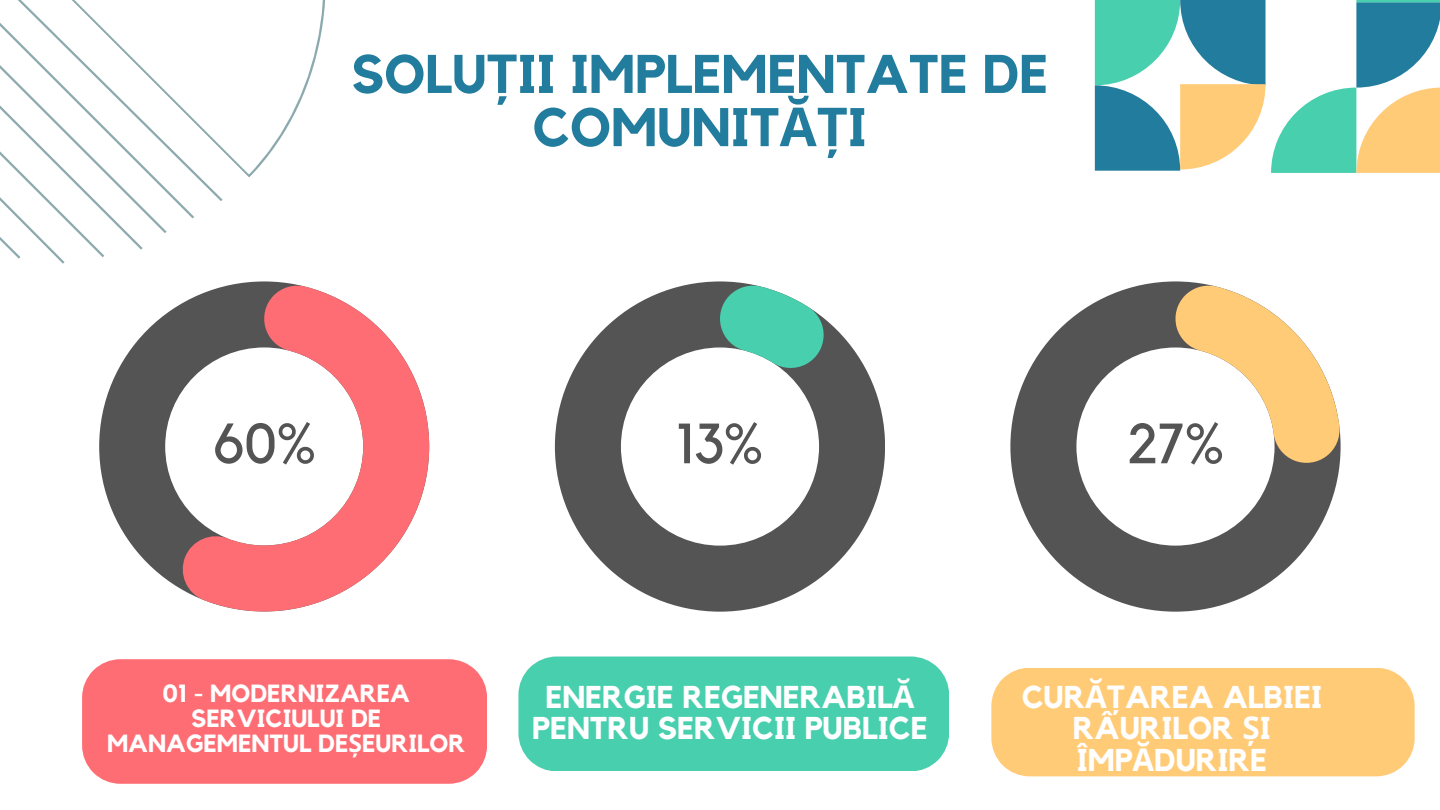
<style>
.page{position:relative;width:1440px;height:810px;background:#fff}
.page>*{position:absolute;margin:0;border:0;box-sizing:border-box;transform-origin:0 0}
.t1{font:56px "Kollektif";color:#545454}
.t2{font:700 53.7px/53.2px "Kollektif";color:#227c9d;text-align:center}
.t3{font:700 31.4px/31.4px "Kollektif";color:#fff;text-align:center}
.t4{font:700 24.8px/24.8px "Kollektif";color:#fff;text-align:center}
.s1{font-family:"Noto Sans"}
</style>
<div class="page">
<div style="left:518px;top:657px;width:431px;height:114px;background:#48cfae"></div>
<div style="left:82px;top:659px;width:405px;height:125px;background:#fe6d73"></div>
<div style="left:991px;top:668px;width:424px;height:108px;background:#ffcb77"></div>
<svg style="left:555px;top:281px;width:330px;height:331px"></svg>
<svg style="left:718px;top:284px;width:106px;height:86px"></svg>
<svg style="left:99px;top:281px;width:194px;height:306px;fill:#545454"></svg>
<svg style="left:178px;top:284px;width:251px;height:327px"></svg>
<svg style="left:1010px;top:281px;width:330px;height:331px"></svg>
<svg style="left:1174px;top:284px;width:167px;height:181px"></svg>
<svg style="left:225px;top:0;width:101px;height:177px"></svg>
<svg style="left:0;top:0;width:225px;height:264px"></svg>
<svg style="left:1095px;top:0;width:345px;height:173px"></svg>
<p class="t2" style="left:351px;top:50px;width:699px">SOLU<span class="s1">Ț</span>II IMPLEMENTATE DE<br>COMUNIT<span class="s1">ĂȚ</span>I</p>
<p class="t1" style="left:213px;top:418px;width:104px">60%</p>
<p class="t1" style="left:677px;top:418px;width:87px">13%</p>
<p class="t1" style="left:1127px;top:418px;width:98px">27%</p>
<p class="t4" style="left:107px;top:682px;width:360px">01 - MODERNIZAREA<br>SERVICIULUI DE<br>MANAGEMENTUL DE<span class="s1">Ș</span>EURILOR</p>
<p class="t3" style="left:1022px;top:683px;width:302px">CUR<span class="s1">ĂȚ</span>AREA ALBIEI<br>RÂURILOR <span class="s1">Ș</span>I<br>ÎMP<span class="s1">Ă</span>DURIRE</p>
<p class="t3" style="left:532px;top:683px;width:397px">ENERGIE REGENERABIL<span class="s1">Ă<br></span>PENTRU SERVICII PUBLICE</p>
</div>
